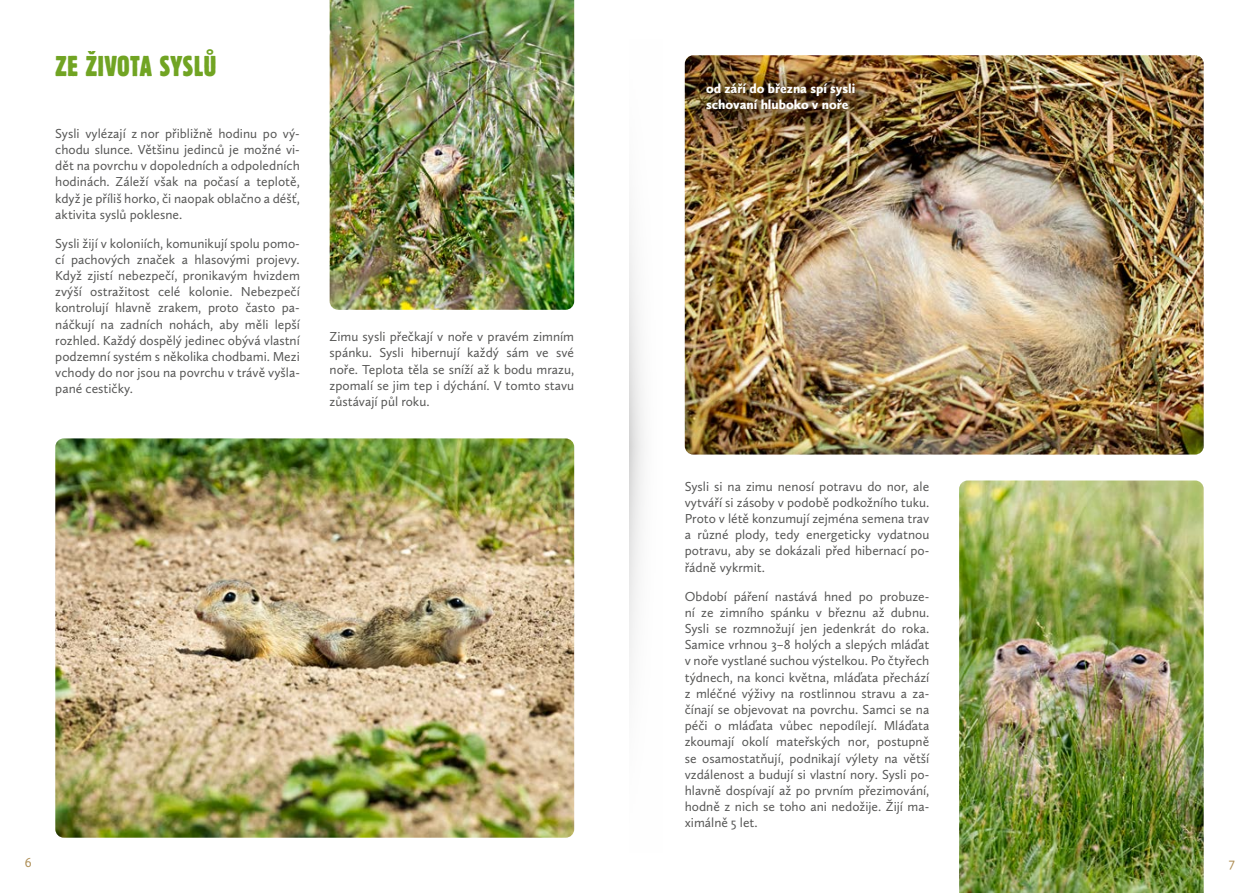
<style>
.page{position:relative;width:1259px;height:893px;background:#fff}
.page>*{position:absolute;margin:0;border:0;box-sizing:border-box;transform-origin:0 0}
.t1{font:30px "Block DOT Regu Extr Cond";letter-spacing:.015em;color:#71a423}
.t2{font:13.5px/16.2px "Calluna Sans";color:#575756;text-align:justify}
.t3{font:900 13.5px/16.2px "Calluna Sans";color:#fff}
.t4{font:13.5px "Calluna Sans";color:#ae8e55}
</style>
<div class="page">
<img style="left:55px;top:438px;width:519px;height:400px">
<img style="left:685px;top:55px;width:518px;height:400px">
<img style="left:330px;top:0;width:244px;height:310px">
<img style="left:959px;top:480px;width:244px;height:413px">
<div style="left:678px;top:54px;width:211px;height:91px;background:#000;opacity:.8"></div>
<div style="left:629px;top:0;width:47px;height:893px;background:linear-gradient(to right,#f6f6f6,#fff)"></div>
<h1 class="t1" style="left:55px;top:49px;width:163px">ZE ŽIVOTA SYSLŮ</h1>
<p class="t2" style="left:55px;top:125px;width:246px">Sysli vylézají z nor přibližně hodinu po vý&shy;chodu slunce. Většinu jedinců je možné vi&shy;dět na povrchu v dopoledních a odpoledních hodinách. Záleží však na počasí a teplotě, když je příliš horko, či naopak oblačno a déšť, aktivita syslů poklesne.</p>
<p class="t2" style="left:55px;top:235px;width:246px">Sysli žijí v koloniích, komunikují spolu pomo&shy;cí pachových značek a hlasovými projevy.<br>Když zjistí nebezpečí, pronikavým hvizdem zvýší ostražitost celé kolonie. Nebezpečí kontrolují hlavně zrakem, proto často pa&shy;náčkují na zadních nohách, aby měli lepší rozhled. Každý dospělý jedinec obývá vlastní podzemní systém s několika chodbami. Mezi vchody do nor jsou na povrchu v trávě vyšla&shy;pané cestičky.</p>
<p class="t2" style="left:330px;top:328px;width:246px">Zimu sysli přečkají v noře v pravém zimním spánku. Sysli hibernují každý sám ve své noře. Teplota těla se sníží až k bodu mrazu, zpomalí se jim tep i dýchání. V tomto stavu zůstávají půl roku.</p>
<p class="t3" style="left:706px;top:80px;width:151px">od září do března spí sysli schovaní hluboko v noře</p>
<p class="t2" style="left:685px;top:478px;width:246px">Sysli si na zimu nenosí potravu do nor, ale vytváří si zásoby v podobě podkožního tuku.<br>Proto v létě konzumují zejména semena trav a různé plody, tedy energeticky vydatnou potravu, aby se dokázali před hibernací po&shy;řádně vykrmit.</p>
<p class="t2" style="left:685px;top:588px;width:246px">Období páření nastává hned po probuze&shy;ní ze zimního spánku v březnu až dubnu.<br>Sysli se rozmnožují jen jedenkrát do roka.<br>Samice vrhnou 3–8 holých a slepých mláďat v noře vystlané suchou výstelkou. Po čtyřech týdnech, na konci května, mláďata přechází z mléčné výživy na rostlinnou stravu a za&shy;čínají se objevovat na povrchu. Samci se na péči o mláďata vůbec nepodílejí. Mláďata zkoumají okolí mateřských nor, postupně se osamostatňují, podnikají výlety na větší vzdálenost a budují si vlastní nory. Sysli po&shy;hlavně dospívají až po prvním přezimování, hodně z nich se toho ani nedožije. Žijí ma&shy;ximálně 5 let.</p>
<p class="t4" style="left:25px;top:854px;width:8px">6</p>
<p class="t4" style="left:1228px;top:854px;width:8px">7</p>
</div>
